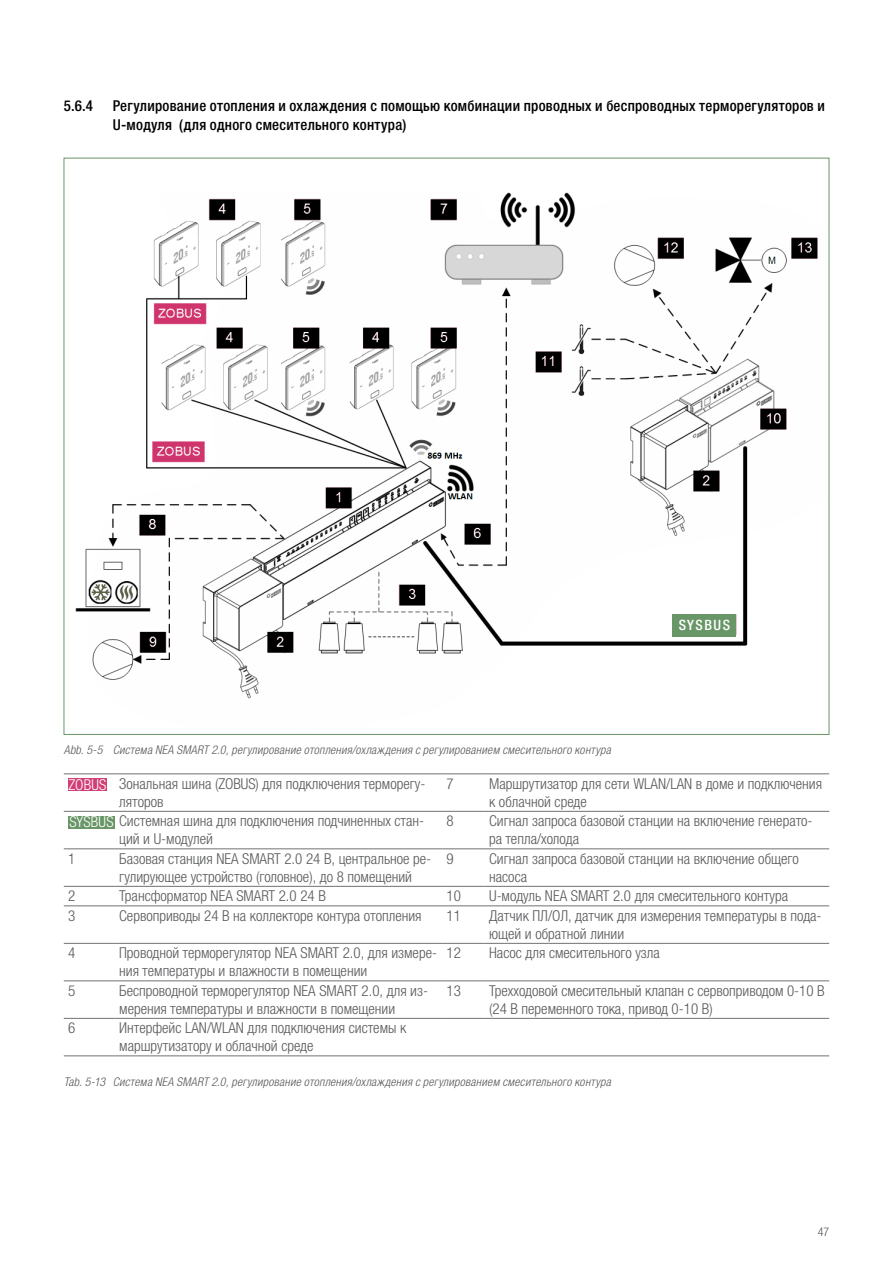
<style>
.page{position:relative;width:893px;height:1263px;background:#fff}
.page>*{position:absolute;margin:0;border:0;box-sizing:border-box;transform-origin:0 0}
.Table_text_10_pt_lef{font:300 condensed 15px/18px "Helvetica Neue LTW1 G";color:#58595b}
.t1{font:500 condensed 15px/19.5px "Helvetica Neue LTW1 G";letter-spacing:.015em;color:#000}
.Table_text_10_pt_cen{font:300 condensed 15px "Helvetica Neue LTW1 G";color:#58595b}
.Table_text_10_pt_cen-2{font:300 condensed 15px "Helvetica Neue LTW1 G";letter-spacing:.01em;color:#fff}
.Table_text_09_pt_lef{font:500 condensed 14.25px "Helvetica Neue LTW1 G";letter-spacing:.11em;color:#fff}
.t2{font:italic 300 condensed 12px "Helvetica Neue LTW1 G";letter-spacing:.02em;color:#58595b}
.Pagenumber_right{font:300 condensed 12px "Helvetica Neue LTW1 G";color:#58595b}
.s1{color:#fff}
</style>
<div class="page">
<img style="left:75px;top:192px;width:743px;height:507px">
<hr style="left:442px;top:773px;width:43px;height:1px;background:#717275">
<hr style="left:485px;top:773px;width:344px;height:1px;background:#717275">
<hr style="left:64px;top:811px;width:51px;height:1px;background:#717275">
<hr style="left:115px;top:811px;width:327px;height:1px;background:#717275">
<hr style="left:442px;top:811px;width:43px;height:1px;background:#717275">
<hr style="left:485px;top:811px;width:344px;height:1px;background:#717275">
<hr style="left:64px;top:848px;width:51px;height:1px;background:#717275">
<hr style="left:115px;top:848px;width:327px;height:1px;background:#717275">
<hr style="left:442px;top:848px;width:43px;height:1px;background:#717275">
<hr style="left:485px;top:848px;width:344px;height:1px;background:#717275">
<hr style="left:64px;top:886px;width:51px;height:1px;background:#717275">
<hr style="left:115px;top:886px;width:327px;height:1px;background:#717275">
<hr style="left:442px;top:886px;width:43px;height:1px;background:#717275">
<hr style="left:485px;top:886px;width:344px;height:1px;background:#717275">
<hr style="left:64px;top:905px;width:51px;height:1px;background:#717275">
<hr style="left:115px;top:905px;width:327px;height:1px;background:#717275">
<hr style="left:442px;top:905px;width:43px;height:1px;background:#717275">
<hr style="left:485px;top:905px;width:344px;height:1px;background:#717275">
<hr style="left:64px;top:943px;width:51px;height:1px;background:#717275">
<hr style="left:115px;top:943px;width:327px;height:1px;background:#717275">
<hr style="left:442px;top:943px;width:43px;height:1px;background:#717275">
<hr style="left:485px;top:943px;width:344px;height:1px;background:#717275">
<hr style="left:442px;top:980px;width:43px;height:1px;background:#717275">
<hr style="left:485px;top:980px;width:344px;height:1px;background:#717275">
<hr style="left:64px;top:1018px;width:51px;height:1px;background:#717275">
<hr style="left:115px;top:1018px;width:327px;height:1px;background:#717275">
<hr style="left:442px;top:1018px;width:43px;height:1px;background:#717275">
<hr style="left:485px;top:1018px;width:344px;height:1px;background:#717275">
<hr style="left:64px;top:1055px;width:51px;height:1px;background:#717275">
<hr style="left:115px;top:1055px;width:327px;height:1px;background:#717275">
<hr style="left:442px;top:1055px;width:43px;height:1px;background:#717275">
<hr style="left:485px;top:1055px;width:344px;height:1px;background:#717275">
<hr style="left:64px;top:773px;width:51px;height:1px;background:#717275">
<hr style="left:115px;top:773px;width:327px;height:1px;background:#717275">
<hr style="left:64px;top:980px;width:51px;height:1px;background:#717275">
<hr style="left:115px;top:980px;width:327px;height:1px;background:#717275">
<div style="left:68px;top:778px;width:38px;height:13px;background:#d13f76"></div>
<div style="left:68px;top:816px;width:47px;height:12px;background:#699667"></div>
<div style="left:673px;top:614px;width:63px;height:23px;background:#699667"></div>
<p class="t1" style="left:64px;top:95px;width:31px">5.6.4</p>
<p class="t1" style="left:113px;top:95px;width:714px">Регулирование отопления и охлаждения с помощью комбинации проводных и беспроводных терморегуляторов и<br>U-модуля (для одного смесительного контура)</p>
<p class="Table_text_09_pt_lef" style="left:679px;top:617px;width:53px">SYSBUS</p>
<p class="t2" style="left:64px;top:743px;width:549px">Abb. 5-5 Система NEA SMART 2.0, регулирование отопления/охлаждения с регулированием смесительного контура</p>
<p class="Table_text_10_pt_cen-2" style="left:68px;top:776px;width:39px">ZOBUS</p>
<p class="Table_text_10_pt_lef" style="left:119px;top:775px;width:308px">Зональная шина (ZOBUS) для подключения терморегу&shy;ляторов</p>
<p class="Table_text_10_pt_lef" style="left:447px;top:775px;width:9px">7</p>
<p class="Table_text_10_pt_lef" style="left:489px;top:775px;width:334px">Маршрутизатор для сети WLAN/LAN в доме и подключения к облачной среде</p>
<p class="Table_text_10_pt_cen" style="left:69px;top:812px;width:356px"><span class="s1">SYSBUS</span> Системная шина для подключения подчиненных стан-</p>
<p class="Table_text_10_pt_lef" style="left:119px;top:830px;width:95px">ций и U-модулей</p>
<p class="Table_text_10_pt_lef" style="left:447px;top:812px;width:9px">8</p>
<p class="Table_text_10_pt_lef" style="left:489px;top:812px;width:325px">Сигнал запроса базовой станции на включение генерато&shy;ра тепла/холода</p>
<p class="Table_text_10_pt_lef" style="left:68px;top:850px;width:9px">1</p>
<p class="Table_text_10_pt_lef" style="left:119px;top:850px;width:314px">Базовая станция NEA SMART 2.0 24 В, центральное ре&shy;гулирующее устройство (головное), до 8 помещений</p>
<p class="Table_text_10_pt_lef" style="left:447px;top:850px;width:9px">9</p>
<p class="Table_text_10_pt_lef" style="left:489px;top:850px;width:311px">Сигнал запроса базовой станции на включение общего насоса</p>
<p class="Table_text_10_pt_lef" style="left:68px;top:887px;width:9px">2</p>
<p class="Table_text_10_pt_lef" style="left:119px;top:887px;width:208px">Трансформатор NEA SMART 2.0 24 В</p>
<p class="Table_text_10_pt_lef" style="left:447px;top:887px;width:16px">10</p>
<p class="Table_text_10_pt_lef" style="left:489px;top:887px;width:300px">U-модуль NEA SMART 2.0 для смесительного контура</p>
<p class="Table_text_10_pt_lef" style="left:68px;top:907px;width:9px">3</p>
<p class="Table_text_10_pt_lef" style="left:119px;top:907px;width:304px">Сервоприводы 24 В на коллекторе контура отопления</p>
<p class="Table_text_10_pt_lef" style="left:447px;top:907px;width:16px">11</p>
<p class="Table_text_10_pt_lef" style="left:489px;top:907px;width:334px">Датчик ПЛ/ОЛ, датчик для измерения температуры в пода&shy;ющей и обратной линии</p>
<p class="Table_text_10_pt_lef" style="left:68px;top:944px;width:9px">4</p>
<p class="Table_text_10_pt_lef" style="left:119px;top:944px;width:319px">Проводной терморегулятор NEA SMART 2.0, для измере&shy;ния температуры и влажности в помещении</p>
<p class="Table_text_10_pt_lef" style="left:447px;top:944px;width:16px">12</p>
<p class="Table_text_10_pt_lef" style="left:489px;top:944px;width:172px">Насос для смесительного узла</p>
<p class="Table_text_10_pt_lef" style="left:68px;top:982px;width:9px">5</p>
<p class="Table_text_10_pt_lef" style="left:119px;top:982px;width:310px">Беспроводной терморегулятор NEA SMART 2.0, для из&shy;мерения температуры и влажности в помещении</p>
<p class="Table_text_10_pt_lef" style="left:447px;top:982px;width:16px">13</p>
<p class="Table_text_10_pt_lef" style="left:489px;top:982px;width:337px">Трехходовой смесительный клапан с сервоприводом 0-10 В (24 В переменного тока, привод 0-10 В)</p>
<p class="Table_text_10_pt_lef" style="left:68px;top:1019px;width:9px">6</p>
<p class="Table_text_10_pt_lef" style="left:119px;top:1019px;width:289px">Интерфейс LAN/WLAN для подключения системы к маршрутизатору и облачной среде</p>
<p class="t2" style="left:64px;top:1074px;width:549px">Tab. 5-13 Система NEA SMART 2.0, регулирование отопления/охлаждения с регулированием смесительного контура</p>
<p class="Pagenumber_right" style="left:818px;top:1224px;width:13px">47</p>
</div>
